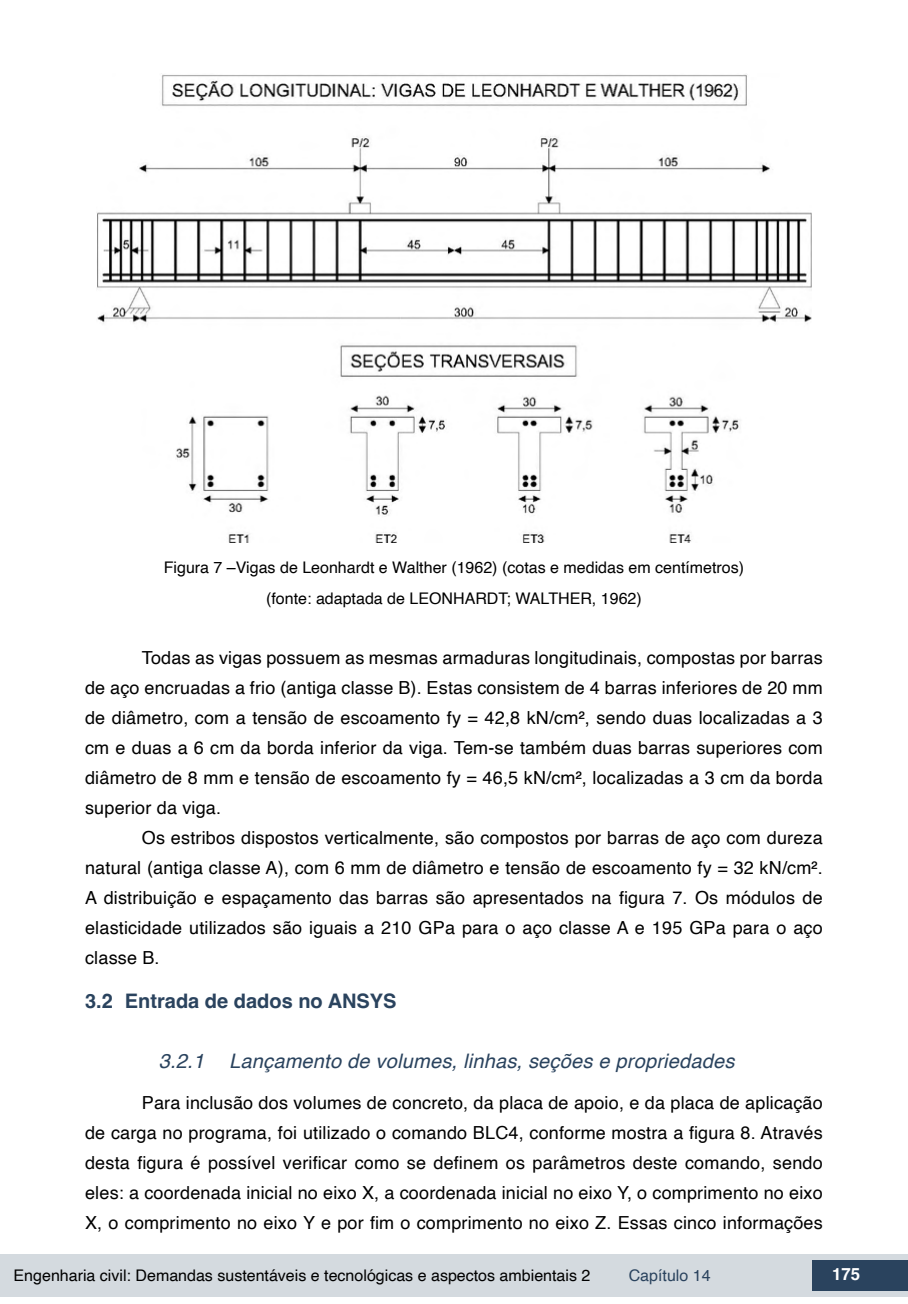
<style>
.page{position:relative;width:908px;height:1304px;background:#fff}
.page>*{position:absolute;margin:0;border:0;box-sizing:border-box;transform-origin:0 0}
.t1{font:italic 20px "Helvetica";letter-spacing:.01em;color:#2a435e}
.t2{font:700 20px "Helvetica";color:#2a435e}
.t3{font:18px/30px "Helvetica";letter-spacing:.01em;color:#000;text-align:justify}
.t4{font:700 16.8px "Helvetica";color:#fff}
.t5{font:16px/30.6px "Helvetica";color:#000;text-align:center}
.t6{font:16px "Helvetica";color:#2a435e}
</style>
<div class="page">
<div style="left:0;top:1254px;width:906px;height:43px;background:#d4dadf"></div>
<div style="left:812px;top:1261px;width:95px;height:30px;background:#2a435e"></div>
<img style="left:97px;top:74px;width:714px;height:469px">
<p class="t5" style="left:164px;top:553px;width:581px">Figura 7 –Vigas de Leonhardt e Walther (1962) (cotas e medidas em centímetros) (fonte: adaptada de LEONHARDT; WALTHER, 1962)</p>
<p class="t3" style="left:85px;top:643px;width:738px;text-indent:57px">Todas as vigas possuem as mesmas armaduras longitudinais, compostas por barras de aço encruadas a frio (antiga classe B). Estas consistem de 4 barras inferiores de 20 mm de diâmetro, com a tensão de escoamento fy = 42,8 kN/cm², sendo duas localizadas a 3 cm e duas a 6 cm da borda inferior da viga. Tem-se também duas barras superiores com diâmetro de 8 mm e tensão de escoamento fy = 46,5 kN/cm², localizadas a 3 cm da borda superior da viga.</p>
<p class="t3" style="left:85px;top:823px;width:738px;text-indent:57px">Os estribos dispostos verticalmente, são compostos por barras de aço com dureza natural (antiga classe A), com 6 mm de diâmetro e tensão de escoamento fy = 32 kN/cm².<br>A distribuição e espaçamento das barras são apresentados na figura 7. Os módulos de elasticidade utilizados são iguais a 210 GPa para o aço classe A e 195 GPa para o aço classe B.</p>
<p class="t2" style="left:85px;top:989px;width:313px">3.2 Entrada de dados no ANSYS</p>
<p class="t1" style="left:159px;top:1045px;width:47px">3.2.1</p>
<p class="t1" style="left:229px;top:1045px;width:506px">Lançamento de volumes, linhas, seções e propriedades</p>
<p class="t3" style="left:85px;top:1088px;width:738px;text-indent:57px">Para inclusão dos volumes de concreto, da placa de apoio, e da placa de aplicação de carga no programa, foi utilizado o comando BLC4, conforme mostra a figura 8. Através desta figura é possível verificar como se definem os parâmetros deste comando, sendo eles: a coordenada inicial no eixo X, a coordenada inicial no eixo Y, o comprimento no eixo X, o comprimento no eixo Y e por fim o comprimento no eixo Z. Essas cinco informações</p>
<p class="t5" style="left:14px;top:1260px;width:578px">Engenharia civil: Demandas sustentáveis e tecnológicas e aspectos ambientais 2</p>
<p class="t6" style="left:628px;top:1263px;width:83px">Capítulo 14</p>
<p class="t4" style="left:831px;top:1264px;width:30px">175</p>
</div>
